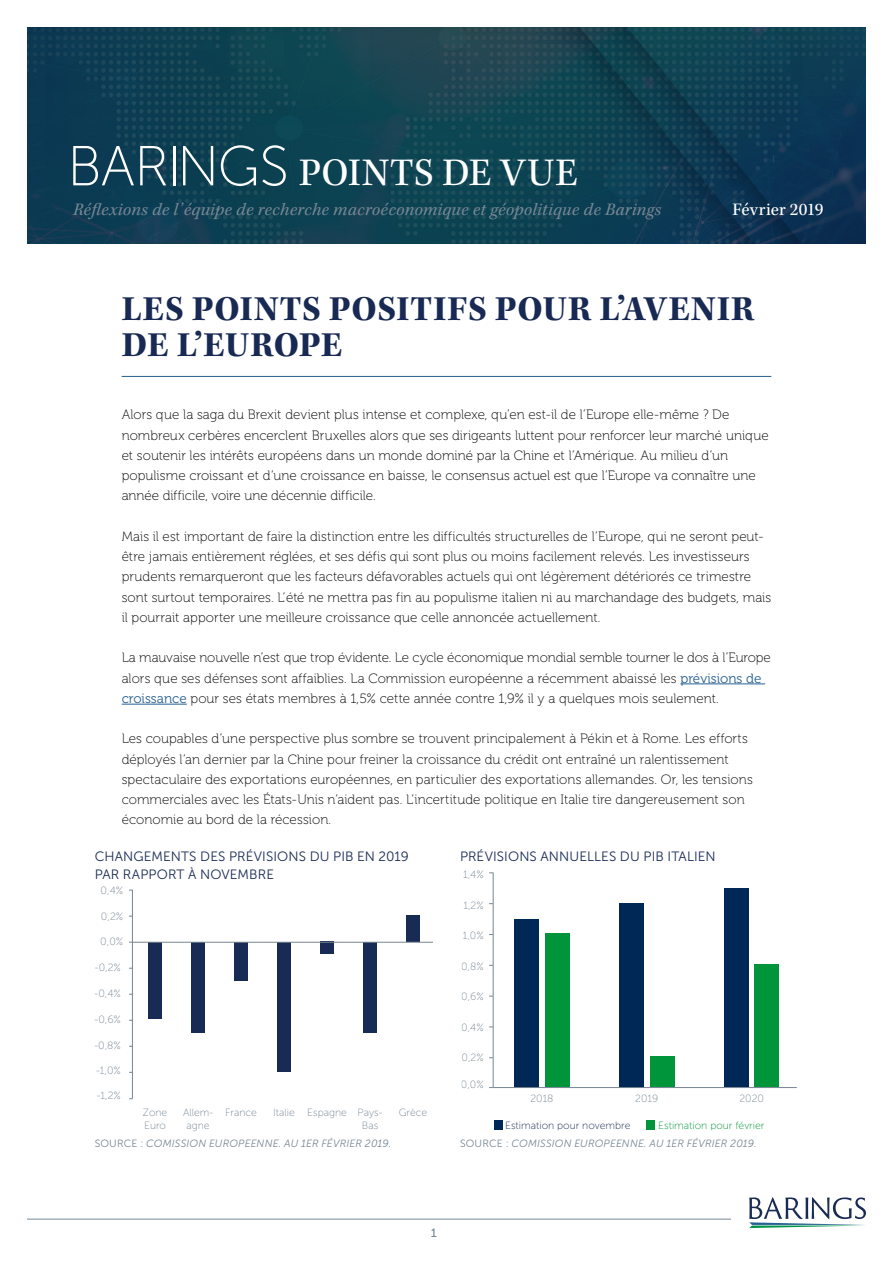
<style>
.page{position:relative;width:893px;height:1263px;background:#fff}
.page>*{position:absolute;margin:0;border:0;box-sizing:border-box;transform-origin:0 0}
.t1{font:40.2px "Kepler Std";letter-spacing:.015em;color:#fff}
.t2{font:700 36px/36px "Kepler Std";letter-spacing:.015em;color:#182a54}
.t3{font:italic 18px "Kepler Std";letter-spacing:.015em;color:#768693}
.t4{font:18px "Kepler Std";color:#fff}
.t5{font:13.5px/20.2px "Museo 100";letter-spacing:.005em;color:#000}
.t6{font:13.5px/18px "Museo Sans 300";letter-spacing:.01em;color:#182a54}
.t7{font:12px "Museo 500";color:#768693}
.t8{font:10.5px/12.6px "Museo Sans 100";color:#768593}
.t9{font:italic 10.5px "Museo Sans 300";letter-spacing:.015em;color:#768693}
.t10{font:10.5px "Museo Sans 100";color:#768693}
.t11{font:10.5px "Museo Sans 100";color:#182a54}
.t12{font:10.5px "Museo Sans 100";color:#00953b}
.s1{font-family:"Museo Sans 100";font-size:56.25px}
.s2{font-family:"Museo 300";color:#276092}
.s3{font-style:normal}
</style>
<div class="page">
<img style="left:27px;top:27px;width:839px;height:216px">
<svg style="left:749px;top:1197px;width:117px;height:31px"></svg>
<hr style="left:27px;top:1219px;width:704px;height:1px;background:#768693">
<hr style="left:122px;top:376px;width:649px;height:1px;background:#276092">
<hr style="left:680px;top:683px;width:85px;height:1px;background:#276092">
<hr style="left:122px;top:704px;width:65px;height:1px;background:#276092">
<div style="left:406px;top:915px;width:14px;height:27px;background:#172b54"></div>
<div style="left:363px;top:942px;width:14px;height:90px;background:#172b54"></div>
<div style="left:320px;top:942px;width:14px;height:12px;background:#172b54"></div>
<div style="left:277px;top:942px;width:14px;height:130px;background:#172b54"></div>
<div style="left:234px;top:942px;width:14px;height:38px;background:#172b54"></div>
<div style="left:191px;top:942px;width:14px;height:90px;background:#172b54"></div>
<div style="left:148px;top:942px;width:14px;height:77px;background:#172b54"></div>
<hr style="left:133px;top:942px;width:300px;height:1px;background:#778692">
<hr style="left:132px;top:890px;width:1px;height:208px;background:#768593">
<div style="left:494px;top:1121px;width:8px;height:9px;background:#002856"></div>
<div style="left:647px;top:1121px;width:8px;height:9px;background:#00953a"></div>
<div style="left:724px;top:888px;width:24px;height:199px;background:#002856"></div>
<div style="left:755px;top:964px;width:24px;height:123px;background:#00953a"></div>
<div style="left:619px;top:903px;width:25px;height:184px;background:#002856"></div>
<div style="left:650px;top:1056px;width:24px;height:31px;background:#00953a"></div>
<div style="left:514px;top:919px;width:25px;height:168px;background:#002856"></div>
<div style="left:545px;top:933px;width:24px;height:154px;background:#00953a"></div>
<hr style="left:493px;top:872px;width:1px;height:215px;background:#768693">
<hr style="left:493px;top:1087px;width:305px;height:1px;background:#768693">
<h1 class="t1" style="left:67px;top:150px;width:512px"><span class="s1">BARINGS</span> POINTS DE VUE</h1>
<h3 class="t3" style="left:73px;top:199px;width:590px">Réflexions de l’équipe de recherche macroéconomique et géopolitique de Barings</h3>
<h3 class="t4" style="left:732px;top:200px;width:93px">Février 2019</h3>
<h2 class="t2" style="left:122px;top:292px;width:634px">LES POINTS POSITIFS POUR L’AVENIR<br>DE L’EUROPE</h2>
<p class="t5" style="left:122px;top:405px;width:648px">Alors que la saga du Brexit devient plus intense et complexe, qu’en est-il de l’Europe elle-même ? De nombreux cerbères encerclent Bruxelles alors que ses dirigeants luttent pour renforcer leur marché unique et soutenir les intérêts européens dans un monde dominé par la Chine et l’Amérique. Au milieu d’un populisme croissant et d’une croissance en baisse, le consensus actuel est que l’Europe va connaître une année difficile, voire une décennie difficile.</p>
<p class="t5" style="left:122px;top:526px;width:651px">Mais il est important de faire la distinction entre les difficultés structurelles de l’Europe, qui ne seront peut&shy;être jamais entièrement réglées, et ses défis qui sont plus ou moins facilement relevés. Les investisseurs prudents remarqueront que les facteurs défavorables actuels qui ont légèrement détériorés ce trimestre sont surtout temporaires. L’été ne mettra pas fin au populisme italien ni au marchandage des budgets, mais il pourrait apporter une meilleure croissance que celle annoncée actuellement.</p>
<p class="t5" style="left:122px;top:648px;width:651px">La mauvaise nouvelle n’est que trop évidente. Le cycle économique mondial semble tourner le dos à l’Europe alors que ses défenses sont affaiblies. La Commission européenne a récemment abaissé les <span class="s2">prévisions de croissance</span> pour ses états membres à 1,5% cette année contre 1,9% il y a quelques mois seulement.</p>
<p class="t5" style="left:122px;top:729px;width:633px">Les coupables d’une perspective plus sombre se trouvent principalement à Pékin et à Rome. Les efforts déployés l’an dernier par la Chine pour freiner la croissance du crédit ont entraîné un ralentissement spectaculaire des exportations européennes, en particulier des exportations allemandes. Or, les tensions commerciales avec les États-Unis n’aident pas. L’incertitude politique en Italie tire dangereusement son économie au bord de la récession.</p>
<p class="t6" style="left:95px;top:847px;width:316px">CHANGEMENTS DES PRÉVISIONS DU PIB EN 2019<br>PAR RAPPORT À NOVEMBRE</p>
<p class="t6" style="left:460px;top:847px;width:257px">PRÉVISIONS ANNUELLES DU PIB ITALIEN</p>
<p class="t10" style="left:463px;top:869px;width:22px">1,4%</p>
<p class="t8" style="left:101px;top:884px;width:24px">0,4%</p>
<p class="t8" style="left:101px;top:910px;width:24px">0,2%</p>
<p class="t8" style="left:100px;top:935px;width:24px">0,0%</p>
<p class="t8" style="left:95px;top:961px;width:28px">-0,2%</p>
<p class="t8" style="left:95px;top:987px;width:28px">-0,4%</p>
<p class="t8" style="left:95px;top:1013px;width:28px">-0,6%</p>
<p class="t8" style="left:94px;top:1040px;width:28px">-0,8%</p>
<p class="t8" style="left:96px;top:1064px;width:26px">-1,0%</p>
<p class="t8" style="left:97px;top:1089px;width:26px">-1,2%</p>
<p class="t8" style="left:143px;top:1107px;width:26px">Zone<br>Euro</p>
<p class="t8" style="left:183px;top:1107px;width:32px;text-align:center">Allem&shy;agne</p>
<p class="t8" style="left:225px;top:1107px;width:33px">France</p>
<p class="t8" style="left:362px;top:1107px;width:22px;text-indent:-89px">Italie Espagne Pays-<br>Bas</p>
<p class="t8" style="left:399px;top:1107px;width:30px">Grèce</p>
<p class="t9" style="left:95px;top:1137px;width:298px"><span class="s3">SOURCE :</span> COMISSION EUROPEENNE. AU 1ER FÉVRIER 2019.</p>
<p class="t10" style="left:463px;top:899px;width:22px">1,2%</p>
<p class="t10" style="left:463px;top:930px;width:22px">1,0%</p>
<p class="t10" style="left:461px;top:960px;width:24px">0,8%</p>
<p class="t10" style="left:461px;top:991px;width:24px">0,6%</p>
<p class="t10" style="left:461px;top:1021px;width:24px">0,4%</p>
<p class="t10" style="left:462px;top:1052px;width:24px">0,2%</p>
<p class="t10" style="left:461px;top:1079px;width:24px">0,0%</p>
<p class="t10" style="left:530px;top:1093px;width:25px">2018</p>
<p class="t10" style="left:635px;top:1093px;width:25px">2019</p>
<p class="t10" style="left:739px;top:1093px;width:26px">2020</p>
<p class="t11" style="left:505px;top:1120px;width:127px">Estimation pour novembre</p>
<p class="t12" style="left:658px;top:1120px;width:108px">Estimation pour février</p>
<p class="t9" style="left:460px;top:1137px;width:298px"><span class="s3">SOURCE :</span> COMISSION EUROPEENNE. AU 1ER FÉVRIER 2019.</p>
<p class="t7" style="left:431px;top:1227px;width:8px">1</p>
</div>
